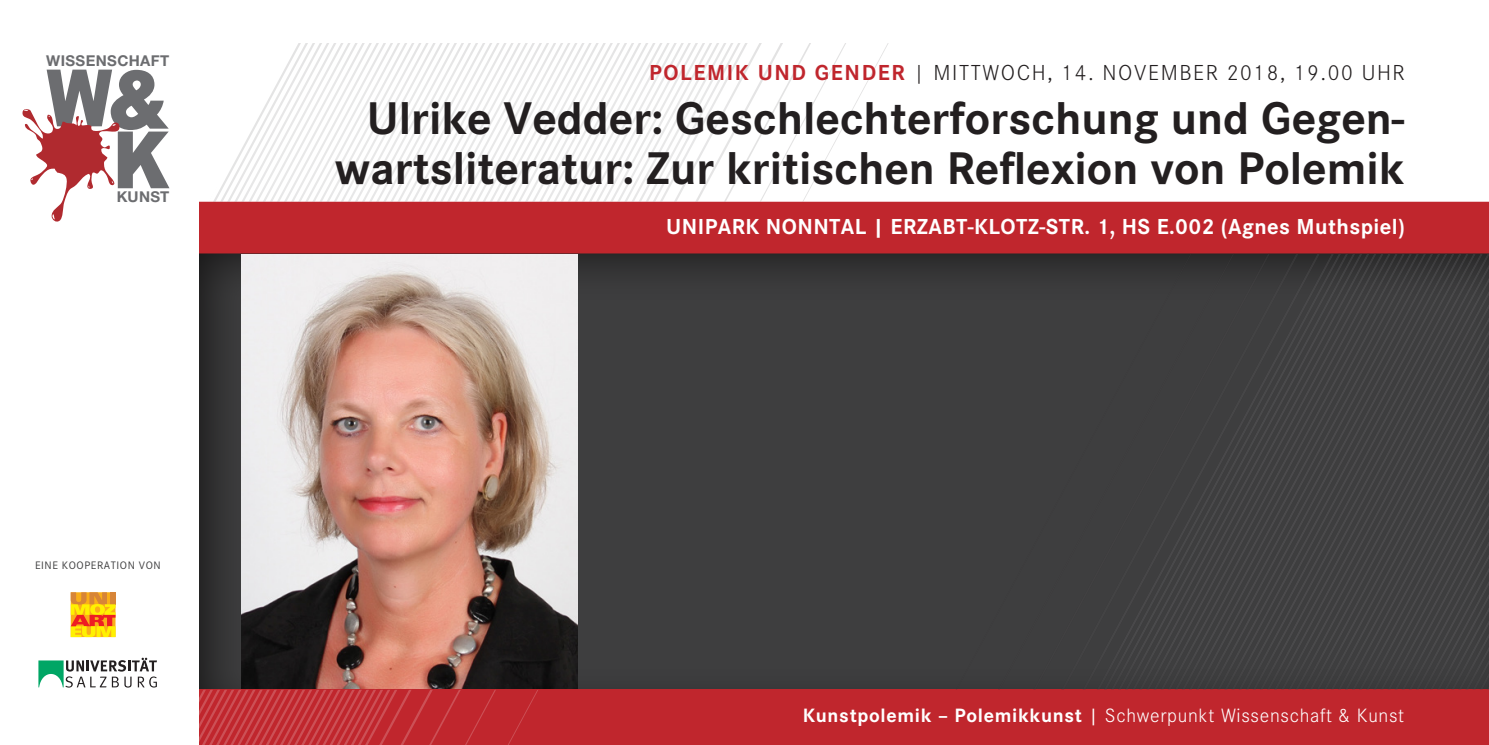
<style>
.page{position:relative;width:1489px;height:745px;background:#fff}
.page>*{position:absolute;margin:0;border:0;box-sizing:border-box;transform-origin:0 0}
.t1{font:900 79px/62px "Arial";color:#6c6d70;text-align:right;scale:.83 1}
.t2{font:700 47.5px/50px "Corporate S";color:#231f20;text-align:right}
.t3{font:700 22.5px "Corporate S";letter-spacing:.02em;color:#fff}
.t4{font:300 22.5px "Corporate S";letter-spacing:.07em;color:#231f20}
.t5{font:300 20px "Corporate S";letter-spacing:.035em;color:#fff}
.t6{font:700 15px "Helvetica Neue LT Std";letter-spacing:.03em;color:#6c6d70}
.t7{font:11.25px "Corporate S";letter-spacing:.05em;color:#3e3e3f}
.s1{font-family:"Helvetica Neue LT Std";font-size:80.5px}
.s2{font-weight:700;color:#c0262d}
.s3{font-weight:700}
.s4{font-weight:400}
</style>
<div class="page">
<div style="left:178px;top:228px;width:1310px;height:470px;background:#231f20;opacity:.75"></div>
<img style="left:241px;top:254px;width:337px;height:435px">
<div style="left:198px;top:201px;width:1290px;height:52px;background:#c0262d"></div>
<svg style="left:206px;top:43px;width:859px;height:161px"></svg>
<div style="left:198px;top:689px;width:1290px;height:55px;background:#c0262d"></div>
<div style="left:0;top:0;width:198px;height:744px;background:#fff"></div>
<svg style="left:22px;top:109px;width:98px;height:113px"></svg>
<svg style="left:70px;top:592px;width:46px;height:45px"></svg>
<svg style="left:70px;top:592px;width:45px;height:44px;background:#f3a61b"></svg>
<svg style="left:38px;top:657px;width:527px;height:88px"></svg>
<svg style="left:781px;top:251px;width:707px;height:439px;background:#3f3e3f"></svg>
<p class="t6" style="left:46px;top:51px;width:124px">WISSENSCHAFT</p>
<p class="t1" style="left:47px;top:65px;width:149px">W<span class="s1">&amp;<br></span>K</p>
<p class="t6" style="left:117px;top:188px;width:54px">KUNST</p>
<p class="t7" style="left:35px;top:558px;width:127px">EINE KOOPERATION VON</p>
<p class="t4" style="left:649px;top:60px;width:757px"><span class="s2">POLEMIK UND GENDER</span> | MITTWOCH, 14. NOVEMBER 2018, 19.00 UHR</p>
<p class="t2" style="left:335px;top:93px;width:1070px">Ulrike Vedder: Geschlechterforschung und Gegen&shy;wartsliteratur: Zur kritischen Reflexion von Polemik</p>
<p class="t3" style="left:666px;top:214px;width:740px">UNIPARK NONNTAL | ERZABT-KLOTZ-STR. 1, HS E.002 (Agnes Muthspiel)</p>
<p class="t5" style="left:802px;top:704px;width:603px"><span class="s3">Kunstpolemik – Polemikkunst</span> <span class="s4">|</span> Schwerpunkt Wissenschaft &amp; Kunst</p>
</div>
